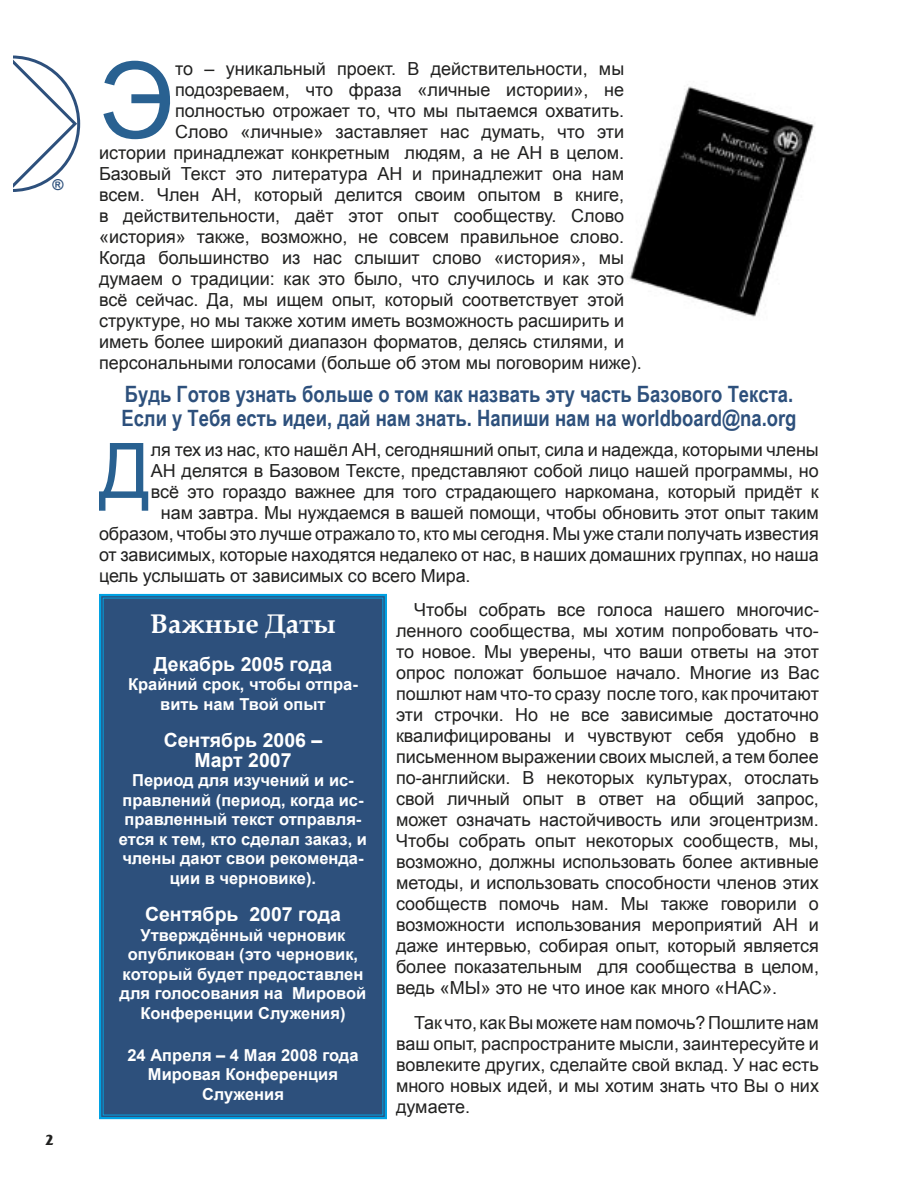
<style>
.page{position:relative;width:918px;height:1188px;background:#fff}
.page>*{position:absolute;margin:0;border:0;box-sizing:border-box;transform-origin:0 0}
.body_text_fritz_14pt{font:106.05px "Arial";color:#296191}
.body_text_fritz_12_5_pt{font:76.65px "Arial";color:#296191}
.box_main_title{font:700 27px "Book Antiqua";color:#fff}
.body_text_fritz_14pt-2{font:700 22.5px/24px "Arial Narrow";color:#2d507c}
.box_date{font:700 19.5px/19.5px "Arial";color:#fff;text-align:center}
.body_text_fritz_12_5_pt-2{font:18px/21px "Arial";letter-spacing:-.005em;color:#212120;text-align:justify}
.body_text_fritz_14pt-3{font:18px "Arial";color:#212120}
.box_date-2{font:700 16.5px/19.5px "Arial";color:#fff;text-align:center}
.t1{font:700 15px "Arial";color:#2d507c}
.t2{font:700 15px "Friz Quadrata IT Cby BT";color:#212120}
</style>
<div class="page">
<svg style="left:13px;top:55px;width:68px;height:137px"></svg>
<img style="left:629px;top:86px;width:186px;height:231px">
<div style="left:99px;top:593px;width:288px;height:527px;background:#2d507c"></div>
<div style="left:103px;top:598px;width:280px;height:517px;border:1px solid #00a2e3"></div>
<p class="t1" style="left:52px;top:174px;width:13px">®</p>
<p class="t2" style="left:45px;top:1131px;width:10px">2</p>
<p class="body_text_fritz_14pt" style="left:99px;top:31px;width:78px">Э</p>
<p class="body_text_fritz_14pt-3" style="left:175px;top:57px;width:451px">то – уникальный проект. В действительности, мы</p>
<p class="body_text_fritz_14pt-3" style="left:175px;top:78px;width:451px">подозреваем, что фраза «личные истории», не</p>
<p class="body_text_fritz_14pt-3" style="left:175px;top:99px;width:451px">полностью отрожает то, что мы пытаемся охватить.</p>
<p class="body_text_fritz_14pt-3" style="left:175px;top:120px;width:451px">Слово «личные» заставляет нас думать, что эти</p>
<p class="body_text_fritz_14pt-3" style="left:99px;top:141px;width:527px">истории принадлежат конкретным людям, а не АН в целом.</p>
<p class="body_text_fritz_14pt-3" style="left:99px;top:162px;width:527px">Базовый Текст это литература АН и принадлежит она нам</p>
<p class="body_text_fritz_14pt-3" style="left:99px;top:183px;width:527px">всем. Член АН, который делится своим опытом в книге,</p>
<p class="body_text_fritz_14pt-3" style="left:99px;top:204px;width:527px">в действительности, даёт этот опыт сообществу. Слово</p>
<p class="body_text_fritz_14pt-3" style="left:99px;top:225px;width:527px">«история» также, возможно, не совсем правильное слово.</p>
<p class="body_text_fritz_14pt-3" style="left:99px;top:246px;width:527px">Когда большинство из нас слышит слово «история», мы</p>
<p class="body_text_fritz_14pt-3" style="left:99px;top:267px;width:527px">думаем о традиции: как это было, что случилось и как это</p>
<p class="body_text_fritz_14pt-3" style="left:99px;top:288px;width:527px">всё сейчас. Да, мы ищем опыт, который соответствует этой</p>
<p class="body_text_fritz_14pt-3" style="left:99px;top:309px;width:527px">структуре, но мы также хотим иметь возможность расширить и</p>
<p class="body_text_fritz_14pt-3" style="left:99px;top:330px;width:527px">иметь более широкий диапазон форматов, делясь стилями, и</p>
<p class="body_text_fritz_14pt-3" style="left:99px;top:351px;width:544px">персональными голосами (больше об этом мы поговорим ниже).</p>
<p class="body_text_fritz_14pt-2" style="left:121px;top:381px;width:677px">Будь Готов узнать больше о том как назвать эту часть Базового Текста.<br>Если у Тебя есть идеи, дай нам знать. Напиши нам на worldboard@na.org</p>
<p class="body_text_fritz_12_5_pt" style="left:99px;top:421px;width:53px">Д</p>
<p class="body_text_fritz_12_5_pt-2" style="left:151px;top:439px;width:669px">ля тех из нас, кто нашёл АН, сегодняшний опыт, сила и надежда, которыми члены</p>
<p class="body_text_fritz_12_5_pt-2" style="left:151px;top:460px;width:669px">АН делятся в Базовом Тексте, представляют собой лицо нашей программы, но</p>
<p class="body_text_fritz_12_5_pt-2" style="left:151px;top:481px;width:669px">всё это гораздо важнее для того страдающего наркомана, который придёт к</p>
<p class="body_text_fritz_12_5_pt-2" style="left:161px;top:502px;width:659px">нам завтра. Мы нуждаемся в вашей помощи, чтобы обновить этот опыт таким</p>
<p class="body_text_fritz_12_5_pt-2" style="left:99px;top:523px;width:721px">образом, чтобы это лучше отражало то, кто мы сегодня. Мы уже стали получать известия</p>
<p class="body_text_fritz_12_5_pt-2" style="left:99px;top:544px;width:721px">от зависимых, которые находятся недалеко от нас, в наших домашних группах, но наша</p>
<p class="body_text_fritz_12_5_pt-2" style="left:99px;top:565px;width:373px">цель услышать от зависимых со всего Мира.</p>
<p class="body_text_fritz_12_5_pt-2" style="left:396px;top:600px;width:425px;text-indent:18px">Чтобы собрать все голоса нашего многочис&shy;ленного сообщества, мы хотим попробовать что&shy;то новое. Мы уверены, что ваши ответы на этот опрос положат большое начало. Многие из Вас пошлют нам что-то сразу после того, как прочитают эти строчки. Но не все зависимые достаточно квалифицированы и чувствуют себя удобно в письменном выражении своих мыслей, а тем более по-английски. В некоторых культурах, отослать свой личный опыт в ответ на общий запрос, может означать настойчивость или эгоцентризм.<br>Чтобы собрать опыт некоторых сообществ, мы, возможно, должны использовать более активные методы, и использовать способности членов этих сообществ помочь нам. Мы также говорили о возможности использования мероприятий АН и даже интервью, собирая опыт, который является более показательным для сообщества в целом, ведь «МЫ» это не что иное как много «НАС».</p>
<p class="body_text_fritz_12_5_pt-2" style="left:396px;top:1012px;width:425px;text-indent:18px">Так что, как Вы можете нам помочь? Пошлите нам ваш опыт, распространите мысли, заинтересуйте и вовлеките других, сделайте свой вклад. У нас есть много новых идей, и мы хотим знать что Вы о них думаете.</p>
<p class="box_main_title" style="left:150px;top:606px;width:187px">Важные Даты</p>
<p class="box_date" style="left:154px;top:655px;width:180px">Декабрь 2005 года</p>
<p class="box_date-2" style="left:128px;top:675px;width:231px">Крайний срок, чтобы отпра&shy;вить нам Твой опыт</p>
<p class="box_date" style="left:164px;top:731px;width:160px">Сентябрь 2006 –<br>Март 2007</p>
<p class="box_date-2" style="left:119px;top:771px;width:250px">Период для изучений и ис&shy;правлений (период, когда ис&shy;правленный текст отправля&shy;ется к тем, кто сделал заказ, и члены дают свои рекоменда&shy;ции в черновике).</p>
<p class="box_date" style="left:145px;top:905px;width:197px">Сентябрь 2007 года</p>
<p class="box_date-2" style="left:120px;top:926px;width:248px">Утверждённый черновик опубликован (это черновик, который будет предоставлен для голосования на Мировой<br>Конференции Служения)</p>
<p class="box_date-2" style="left:127px;top:1046px;width:233px">24 Апреля – 4 Мая 2008 года<br>Мировая Конференция<br>Служения</p>
</div>
